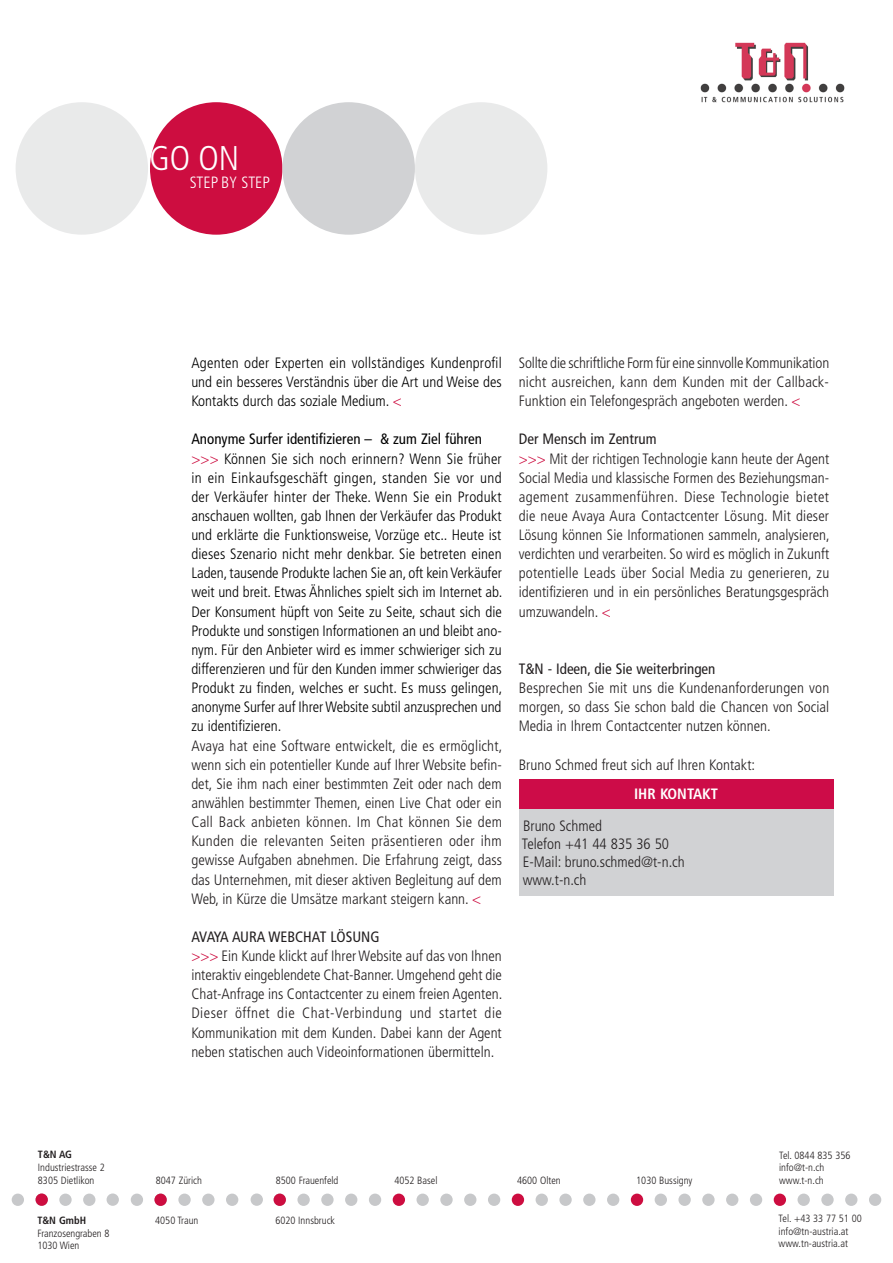
<style>
.page{position:relative;width:893px;height:1263px;background:#fff}
.page>*{position:absolute;margin:0;border:0;box-sizing:border-box;transform-origin:0 0}
.t1{font:300 condensed 34.35px "Frutiger LT Std";color:#fff}
.t2{font:300 condensed 16.35px "Frutiger LT Std";color:#fff}
.lauftext_titel{font:300 condensed 15px/19.2px "Frutiger LT Std";color:#231f20;text-align:justify}
.lauftext_titel-2{font:300 condensed 15px/19.2px "Frutiger LT Std";color:#000;text-align:justify}
.lauftext_titel-3{font:condensed 15px "Frutiger LT Std";color:#231f20}
.lauftext_aufzählung{font:300 condensed 15px "Frutiger LT Std";color:#231f20}
.lauftext_titel-4{font:condensed 15px "Frutiger LT Std";color:#000}
.lauftext_aufzählung-2{font:700 condensed 15px "Frutiger LT Std";color:#fff}
.t3{font:300 condensed 10.5px "Frutiger LT Std";color:#231f20}
.t4{font:700 condensed 10.5px "Frutiger LT Std";color:#231f20}
.s1{color:#cd0d40}
</style>
<div class="page">
<div style="left:415px;top:102px;width:132px;height:133px;background:#e9eaea;border-radius:50%"></div>
<div style="left:150px;top:102px;width:132px;height:133px;background:#cd0d40;border-radius:50%"></div>
<div style="left:282px;top:102px;width:133px;height:133px;background:#d1d2d4;border-radius:50%"></div>
<div style="left:16px;top:102px;width:132px;height:133px;background:#e9eaea;border-radius:50%"></div>
<img style="left:700px;top:42px;width:145px;height:61px">
<div style="left:12px;top:1193px;width:12px;height:13px;background:#c7c8ca;border-radius:50%"></div>
<div style="left:59px;top:1193px;width:13px;height:13px;background:#c7c8ca;border-radius:50%"></div>
<div style="left:83px;top:1193px;width:12px;height:13px;background:#c7c8ca;border-radius:50%"></div>
<div style="left:131px;top:1193px;width:12px;height:13px;background:#c7c8ca;border-radius:50%"></div>
<div style="left:178px;top:1193px;width:13px;height:13px;background:#c7c8ca;border-radius:50%"></div>
<div style="left:202px;top:1193px;width:13px;height:13px;background:#c7c8ca;border-radius:50%"></div>
<div style="left:226px;top:1193px;width:12px;height:13px;background:#c7c8ca;border-radius:50%"></div>
<div style="left:297px;top:1193px;width:13px;height:13px;background:#c7c8ca;border-radius:50%"></div>
<div style="left:321px;top:1193px;width:13px;height:13px;background:#c7c8ca;border-radius:50%"></div>
<div style="left:345px;top:1193px;width:12px;height:13px;background:#c7c8ca;border-radius:50%"></div>
<div style="left:369px;top:1193px;width:12px;height:13px;background:#c7c8ca;border-radius:50%"></div>
<div style="left:393px;top:1193px;width:12px;height:13px;background:#cd0d40;border-radius:50%"></div>
<div style="left:416px;top:1193px;width:13px;height:13px;background:#c7c8ca;border-radius:50%"></div>
<div style="left:440px;top:1193px;width:13px;height:13px;background:#c7c8ca;border-radius:50%"></div>
<div style="left:464px;top:1193px;width:12px;height:13px;background:#c7c8ca;border-radius:50%"></div>
<div style="left:488px;top:1193px;width:12px;height:13px;background:#c7c8ca;border-radius:50%"></div>
<div style="left:512px;top:1193px;width:12px;height:13px;background:#cd0d40;border-radius:50%"></div>
<div style="left:536px;top:1193px;width:12px;height:13px;background:#c7c8ca;border-radius:50%"></div>
<div style="left:559px;top:1193px;width:13px;height:13px;background:#c7c8ca;border-radius:50%"></div>
<div style="left:583px;top:1193px;width:12px;height:13px;background:#c7c8ca;border-radius:50%"></div>
<div style="left:607px;top:1193px;width:12px;height:13px;background:#c7c8ca;border-radius:50%"></div>
<div style="left:631px;top:1193px;width:12px;height:13px;background:#cd0d40;border-radius:50%"></div>
<div style="left:655px;top:1193px;width:12px;height:13px;background:#c7c8ca;border-radius:50%"></div>
<div style="left:678px;top:1193px;width:13px;height:13px;background:#c7c8ca;border-radius:50%"></div>
<div style="left:702px;top:1193px;width:13px;height:13px;background:#c7c8ca;border-radius:50%"></div>
<div style="left:726px;top:1193px;width:12px;height:13px;background:#c7c8ca;border-radius:50%"></div>
<div style="left:750px;top:1193px;width:12px;height:13px;background:#c7c8ca;border-radius:50%"></div>
<div style="left:774px;top:1193px;width:12px;height:13px;background:#cd0d40;border-radius:50%"></div>
<div style="left:797px;top:1193px;width:13px;height:13px;background:#c7c8ca;border-radius:50%"></div>
<div style="left:821px;top:1193px;width:13px;height:13px;background:#c7c8ca;border-radius:50%"></div>
<div style="left:845px;top:1193px;width:12px;height:13px;background:#c7c8ca;border-radius:50%"></div>
<div style="left:869px;top:1193px;width:12px;height:13px;background:#c7c8ca;border-radius:50%"></div>
<div style="left:107px;top:1193px;width:12px;height:13px;background:#c7c8ca;border-radius:50%"></div>
<div style="left:36px;top:1193px;width:12px;height:13px;background:#cd0d40;border-radius:50%"></div>
<div style="left:154px;top:1193px;width:13px;height:13px;background:#cd0d40;border-radius:50%"></div>
<div style="left:274px;top:1193px;width:12px;height:13px;background:#cd0d40;border-radius:50%"></div>
<div style="left:251px;top:1193px;width:12px;height:13px;background:#c7c8ca;border-radius:50%"></div>
<div style="left:519px;top:780px;width:314px;height:29px;background:#cd0c48"></div>
<div style="left:519px;top:809px;width:314px;height:86px;background:#d1d2d4"></div>
<p class="t1" style="left:149px;top:139px;width:91px">GO ON</p>
<p class="t2" style="left:190px;top:173px;width:82px">STEP BY STEP</p>
<p class="lauftext_titel-2" style="left:191px;top:353px;width:312px">Agenten oder Experten ein vollständiges Kundenprofil und ein besseres Verständnis über die Art und Weise des Kontakts durch das soziale Medium. <span class="s1">&lt;</span></p>
<p class="lauftext_titel-4" style="left:191px;top:430px;width:292px">Anonyme Surfer identifizieren – &amp; zum Ziel führen</p>
<p class="lauftext_titel-2" style="left:191px;top:449px;width:312px"><span class="s1">&gt;&gt;&gt;</span> Können Sie sich noch erinnern? Wenn Sie früher in ein Einkaufsgeschäft gingen, standen Sie vor und der Verkäufer hinter der Theke. Wenn Sie ein Produkt anschauen wollten, gab Ihnen der Verkäufer das Produkt und erklärte die Funktionsweise, Vorzüge etc.. Heute ist dieses Szenario nicht mehr denkbar. Sie betreten einen Laden, tausende Produkte lachen Sie an, oft kein Verkäufer weit und breit. Etwas Ähnliches spielt sich im Internet ab.<br>Der Konsument hüpft von Seite zu Seite, schaut sich die Produkte und sonstigen Informationen an und bleibt ano&shy;nym. Für den Anbieter wird es immer schwieriger sich zu differenzieren und für den Kunden immer schwieriger das Produkt zu finden, welches er sucht. Es muss gelingen, anonyme Surfer auf Ihrer Website subtil anzusprechen und zu identifizieren.</p>
<p class="lauftext_titel" style="left:191px;top:736px;width:312px">Avaya hat eine Software entwickelt, die es ermöglicht, wenn sich ein potentieller Kunde auf Ihrer Website befin&shy;det, Sie ihm nach einer bestimmten Zeit oder nach dem anwählen bestimmter Themen, einen Live Chat oder ein Call Back anbieten können. Im Chat können Sie dem Kunden die relevanten Seiten präsentieren oder ihm gewisse Aufgaben abnehmen. Die Erfahrung zeigt, dass das Unternehmen, mit dieser aktiven Begleitung auf dem Web, in Kürze die Umsätze markant steigern kann. <span class="s1">&lt;</span></p>
<p class="lauftext_titel-3" style="left:191px;top:928px;width:190px">AVAYA AURA WEBCHAT LÖSUNG</p>
<p class="lauftext_titel" style="left:191px;top:946px;width:312px"><span class="s1">&gt;&gt;&gt;</span> Ein Kunde klickt auf Ihrer Website auf das von Ihnen interaktiv eingeblendete Chat-Banner. Umgehend geht die Chat-Anfrage ins Contactcenter zu einem freien Agenten.<br>Dieser öffnet die Chat-Verbindung und startet die Kommunikation mit dem Kunden. Dabei kann der Agent neben statischen auch Videoinformationen übermitteln.</p>
<p class="lauftext_titel" style="left:519px;top:353px;width:312px">Sollte die schriftliche Form für eine sinnvolle Kommunikation nicht ausreichen, kann dem Kunden mit der Callback-Funktion ein Telefongespräch angeboten werden. <span class="s1">&lt;</span></p>
<p class="lauftext_titel-3" style="left:519px;top:430px;width:139px">Der Mensch im Zentrum</p>
<p class="lauftext_titel" style="left:519px;top:449px;width:312px"><span class="s1">&gt;&gt;&gt;</span> Mit der richtigen Technologie kann heute der Agent Social Media und klassische Formen des Beziehungsman&shy;agement zusammenführen. Diese Technologie bietet die neue Avaya Aura Contactcenter Lösung. Mit dieser Lösung können Sie Informationen sammeln, analysieren, verdichten und verarbeiten. So wird es möglich in Zukunft potentielle Leads über Social Media zu generieren, zu identifizieren und in ein persönliches Beratungsgespräch umzuwandeln. <span class="s1">&lt;</span></p>
<p class="lauftext_titel-3" style="left:519px;top:660px;width:198px">T&amp;N - Ideen, die Sie weiterbringen</p>
<p class="lauftext_titel" style="left:519px;top:678px;width:312px">Besprechen Sie mit uns die Kundenanforderungen von morgen, so dass Sie schon bald die Chancen von Social Media in Ihrem Contactcenter nutzen können.</p>
<p class="lauftext_titel" style="left:519px;top:755px;width:238px">Bruno Schmed freut sich auf Ihren Kontakt:</p>
<p class="lauftext_aufzählung-2" style="left:634px;top:785px;width:85px">IHR KONTAKT</p>
<p class="lauftext_aufzählung" style="left:523px;top:817px;width:80px">Bruno Schmed</p>
<p class="lauftext_aufzählung" style="left:522px;top:835px;width:149px">Telefon +41 44 835 36 50</p>
<p class="lauftext_aufzählung" style="left:523px;top:853px;width:164px">E-Mail: bruno.schmed@t-n.ch</p>
<p class="lauftext_aufzählung" style="left:523px;top:871px;width:65px">www.t-n.ch</p>
<p class="t3" style="left:779px;top:1149px;width:73px">Tel. 0844 835 356</p>
<p class="t3" style="left:779px;top:1162px;width:47px">info@t-n.ch</p>
<p class="t4" style="left:38px;top:1148px;width:36px">T&amp;N AG</p>
<p class="t3" style="left:38px;top:1161px;width:68px">Industriestrasse 2</p>
<p class="t3" style="left:38px;top:1174px;width:58px">8305 Dietlikon</p>
<p class="t3" style="left:517px;top:1174px;width:45px">4600 Olten</p>
<p class="t3" style="left:636px;top:1174px;width:58px">1030 Bussigny</p>
<p class="t3" style="left:276px;top:1174px;width:64px">8500 Frauenfeld</p>
<p class="t3" style="left:394px;top:1174px;width:45px">4052 Basel</p>
<p class="t3" style="left:779px;top:1174px;width:46px">www.t-n.ch</p>
<p class="t3" style="left:156px;top:1174px;width:48px">8047 Zürich</p>
<p class="t4" style="left:37px;top:1214px;width:50px">T&amp;N GmbH</p>
<p class="t3" style="left:155px;top:1214px;width:45px">4050 Traun</p>
<p class="t3" style="left:37px;top:1227px;width:74px">Franzosengraben 8</p>
<p class="t3" style="left:37px;top:1239px;width:43px">1030 Wien</p>
<p class="t3" style="left:275px;top:1214px;width:61px">6020 Innsbruck</p>
<p class="t3" style="left:779px;top:1212px;width:85px">Tel. +43 33 77 51 00</p>
<p class="t3" style="left:779px;top:1225px;width:71px">info@tn-austria.at</p>
<p class="t3" style="left:779px;top:1238px;width:71px">www.tn-austria.at</p>
</div>
